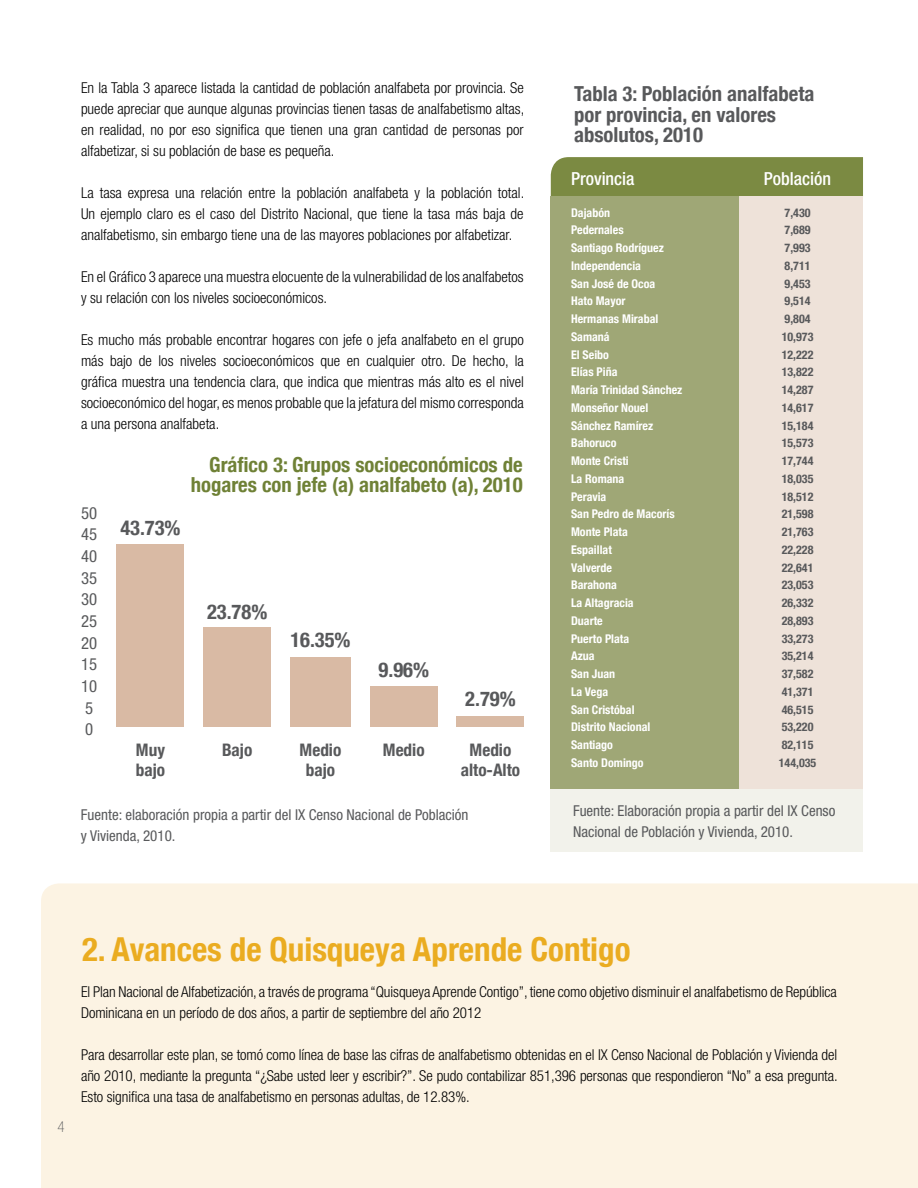
<style>
.page{position:relative;width:918px;height:1188px;background:#fff}
.page>*{position:absolute;margin:0;border:0;box-sizing:border-box;transform-origin:0 0}
.t1{font:700 condensed 33px "Helvetica Neue";color:#eaac21}
.t2{font:700 condensed 20.7px/20.7px "Helvetica Neue";color:#6f8136;text-align:right}
.t3{font:700 condensed 20.7px/20.7px "Helvetica Neue";color:#58595b}
.t4{font:700 condensed 20.55px "Helvetica Neue";color:#58595b}
.t5{font:500 condensed 18px "Helvetica Neue";color:#fff}
.t6{font:700 condensed 17.25px/20.7px "Helvetica Neue";color:#58595b;text-align:center}
.t7{font:condensed 16.8px "Helvetica Neue";color:#58595b}
.t8{font:300 condensed 15px/21px "Helvetica Neue";color:#000;text-align:justify}
.t9{font:condensed 15px/21px "Helvetica Neue";color:#58595b}
.t10{font:100 condensed 15px "Helvetica Neue";color:#58595b}
.t11{font:700 condensed 12px "Helvetica Neue";color:#fff}
.t12{font:700 condensed 12px "Helvetica Neue";color:#58595b}
</style>
<div class="page">
<div style="left:551px;top:655px;width:312px;height:197px;background:#f2f2eb"></div>
<div style="left:41px;top:883px;width:877px;height:305px;background:#fcf3e3"></div>
<div style="left:551px;top:157px;width:312px;height:39px;background:#7b8a42"></div>
<div style="left:551px;top:196px;width:203px;height:592px;background:#9fa776"></div>
<div style="left:740px;top:196px;width:123px;height:592px;background:#eee2d9"></div>
<div style="left:290px;top:657px;width:61px;height:70px;background:#d9baa4"></div>
<div style="left:370px;top:686px;width:68px;height:41px;background:#d9baa4"></div>
<div style="left:457px;top:716px;width:67px;height:11px;background:#d9baa4"></div>
<div style="left:117px;top:544px;width:67px;height:183px;background:#d9baa4"></div>
<div style="left:203px;top:627px;width:68px;height:100px;background:#d9baa4"></div>
<p class="t8" style="left:81px;top:77px;width:445px">En la Tabla 3 aparece listada la cantidad de población analfabeta por provincia. Se puede apreciar que aunque algunas provincias tienen tasas de analfabetismo altas, en realidad, no por eso significa que tienen una gran cantidad de personas por alfabetizar, si su población de base es pequeña.</p>
<p class="t8" style="left:81px;top:182px;width:445px">La tasa expresa una relación entre la población analfabeta y la población total.<br>Un ejemplo claro es el caso del Distrito Nacional, que tiene la tasa más baja de analfabetismo, sin embargo tiene una de las mayores poblaciones por alfabetizar.</p>
<p class="t8" style="left:81px;top:266px;width:444px">En el Gráfico 3 aparece una muestra elocuente de la vulnerabilidad de los analfabetos y su relación con los niveles socioeconómicos.</p>
<p class="t8" style="left:81px;top:329px;width:444px">Es mucho más probable encontrar hogares con jefe o jefa analfabeto en el grupo más bajo de los niveles socioeconómicos que en cualquier otro. De hecho, la gráfica muestra una tendencia clara, que indica que mientras más alto es el nivel socioeconómico del hogar, es menos probable que la jefatura del mismo corresponda a una persona analfabeta.</p>
<p class="t7" style="left:81px;top:503px;width:18px">50</p>
<p class="t7" style="left:81px;top:525px;width:18px">45</p>
<p class="t7" style="left:81px;top:546px;width:18px">40</p>
<p class="t7" style="left:81px;top:568px;width:18px">35</p>
<p class="t7" style="left:81px;top:590px;width:18px">30</p>
<p class="t7" style="left:81px;top:611px;width:18px">25</p>
<p class="t7" style="left:81px;top:633px;width:18px">20</p>
<p class="t7" style="left:81px;top:655px;width:18px">15</p>
<p class="t7" style="left:81px;top:676px;width:18px">10</p>
<p class="t7" style="left:85px;top:698px;width:10px">5</p>
<p class="t7" style="left:85px;top:720px;width:10px">0</p>
<h3 class="t4" style="left:120px;top:510px;width:62px">43.73%</h3>
<h2 class="t2" style="left:191px;top:453px;width:333px">Gráfico 3: Grupos socioeconómicos de hogares con jefe (a) analfabeto (a), 2010</h2>
<p class="t6" style="left:136px;top:738px;width:31px;text-align:left">Muy bajo</p>
<h3 class="t4" style="left:207px;top:595px;width:62px">23.78%</h3>
<h3 class="t4" style="left:290px;top:622px;width:62px">16.35%</h3>
<p class="t6" style="left:222px;top:738px;width:32px">Bajo</p>
<p class="t6" style="left:300px;top:738px;width:43px">Medio bajo</p>
<h3 class="t4" style="left:379px;top:653px;width:52px">9.96%</h3>
<p class="t6" style="left:383px;top:738px;width:43px">Medio</p>
<h3 class="t4" style="left:465px;top:682px;width:52px">2.79%</h3>
<p class="t6" style="left:461px;top:738px;width:61px">Medio alto-Alto</p>
<p class="t9" style="left:81px;top:804px;width:389px">Fuente: elaboración propia a partir del IX Censo Nacional de Población y Vivienda, 2010.</p>
<h2 class="t3" style="left:574px;top:82px;width:242px">Tabla 3: Población analfabeta por provincia, en valores absolutos, 2010</h2>
<p class="t5" style="left:571px;top:168px;width:65px">Provincia</p>
<p class="t5" style="left:764px;top:168px;width:69px">Población</p>
<p class="t11" style="left:571px;top:203px;width:41px">Dajabón</p>
<p class="t12" style="left:785px;top:203px;width:27px">7,430</p>
<p class="t11" style="left:571px;top:220px;width:54px">Pedernales</p>
<p class="t12" style="left:785px;top:220px;width:27px">7,689</p>
<p class="t11" style="left:571px;top:238px;width:94px">Santiago Rodríguez</p>
<p class="t12" style="left:785px;top:238px;width:27px">7,993</p>
<p class="t11" style="left:571px;top:256px;width:71px">Independencia</p>
<p class="t12" style="left:785px;top:256px;width:27px">8,711</p>
<p class="t11" style="left:571px;top:273px;width:86px">San José de Ocoa</p>
<p class="t12" style="left:785px;top:273px;width:27px">9,453</p>
<p class="t11" style="left:571px;top:291px;width:56px">Hato Mayor</p>
<p class="t12" style="left:785px;top:291px;width:27px">9,514</p>
<p class="t11" style="left:571px;top:309px;width:89px">Hermanas Mirabal</p>
<p class="t12" style="left:785px;top:309px;width:27px">9,804</p>
<p class="t11" style="left:571px;top:327px;width:40px">Samaná</p>
<p class="t12" style="left:782px;top:327px;width:33px">10,973</p>
<p class="t11" style="left:571px;top:344px;width:39px">El Seibo</p>
<p class="t12" style="left:782px;top:344px;width:33px">12,222</p>
<p class="t11" style="left:571px;top:362px;width:48px">Elías Piña</p>
<p class="t12" style="left:782px;top:362px;width:33px">13,822</p>
<p class="t11" style="left:571px;top:380px;width:113px">María Trinidad Sánchez</p>
<p class="t12" style="left:782px;top:380px;width:33px">14,287</p>
<p class="t11" style="left:571px;top:398px;width:79px">Monseñor Nouel</p>
<p class="t12" style="left:782px;top:398px;width:33px">14,617</p>
<p class="t11" style="left:571px;top:415px;width:84px">Sánchez Ramírez</p>
<p class="t12" style="left:782px;top:415px;width:33px">15,184</p>
<p class="t11" style="left:571px;top:433px;width:47px">Bahoruco</p>
<p class="t12" style="left:782px;top:433px;width:33px">15,573</p>
<p class="t11" style="left:571px;top:451px;width:59px">Monte Cristi</p>
<p class="t12" style="left:782px;top:451px;width:33px">17,744</p>
<p class="t11" style="left:571px;top:469px;width:55px">La Romana</p>
<p class="t12" style="left:782px;top:469px;width:33px">18,035</p>
<p class="t11" style="left:571px;top:486px;width:37px">Peravia</p>
<p class="t12" style="left:782px;top:486px;width:33px">18,512</p>
<p class="t11" style="left:571px;top:504px;width:105px">San Pedro de Macorís</p>
<p class="t12" style="left:782px;top:504px;width:33px">21,598</p>
<p class="t11" style="left:571px;top:522px;width:58px">Monte Plata</p>
<p class="t12" style="left:782px;top:522px;width:33px">21,763</p>
<p class="t11" style="left:571px;top:540px;width:42px">Espaillat</p>
<p class="t12" style="left:782px;top:540px;width:33px">22,228</p>
<p class="t11" style="left:571px;top:557px;width:43px">Valverde</p>
<p class="t12" style="left:782px;top:557px;width:33px">22,641</p>
<p class="t11" style="left:571px;top:575px;width:47px">Barahona</p>
<p class="t12" style="left:782px;top:575px;width:33px">23,053</p>
<p class="t11" style="left:571px;top:593px;width:64px">La Altagracia</p>
<p class="t12" style="left:782px;top:593px;width:33px">26,332</p>
<p class="t11" style="left:571px;top:611px;width:33px">Duarte</p>
<p class="t12" style="left:782px;top:611px;width:33px">28,893</p>
<p class="t11" style="left:571px;top:628px;width:60px">Puerto Plata</p>
<p class="t12" style="left:782px;top:628px;width:33px">33,273</p>
<p class="t11" style="left:571px;top:646px;width:25px">Azua</p>
<p class="t12" style="left:782px;top:646px;width:33px">35,214</p>
<p class="t11" style="left:571px;top:664px;width:46px">San Juan</p>
<p class="t12" style="left:782px;top:664px;width:33px">37,582</p>
<p class="t11" style="left:571px;top:682px;width:39px">La Vega</p>
<p class="t12" style="left:782px;top:682px;width:33px">41,371</p>
<p class="t11" style="left:571px;top:699px;width:65px">San Cristóbal</p>
<p class="t12" style="left:782px;top:699px;width:33px">46,515</p>
<p class="t11" style="left:571px;top:717px;width:81px">Distrito Nacional</p>
<p class="t12" style="left:782px;top:717px;width:33px">53,220</p>
<p class="t11" style="left:571px;top:735px;width:43px">Santiago</p>
<p class="t12" style="left:782px;top:735px;width:33px">82,115</p>
<p class="t11" style="left:571px;top:753px;width:74px">Santo Domingo</p>
<p class="t12" style="left:779px;top:753px;width:39px">144,035</p>
<p class="t9" style="left:573px;top:800px;width:264px">Fuente: Elaboración propia a partir del IX Censo<br>Nacional de Población y Vivienda, 2010.</p>
<p class="t10" style="left:57px;top:1118px;width:9px">4</p>
<h1 class="t1" style="left:82px;top:922px;width:550px">2. Avances de Quisqueya Aprende Contigo</h1>
<p class="t8" style="left:81px;top:982px;width:757px">El Plan Nacional de Alfabetización, a través de programa “Quisqueya Aprende Contigo”, tiene como objetivo disminuir el analfabetismo de República<br>Dominicana en un período de dos años, a partir de septiembre del año 2012</p>
<p class="t8" style="left:81px;top:1045px;width:758px">Para desarrollar este plan, se tomó como línea de base las cifras de analfabetismo obtenidas en el IX Censo Nacional de Población y Vivienda del año 2010, mediante la pregunta “¿Sabe usted leer y escribir?”. Se pudo contabilizar 851,396 personas que respondieron “No” a esa pregunta.<br>Esto significa una tasa de analfabetismo en personas adultas, de 12.83%.</p>
</div>
